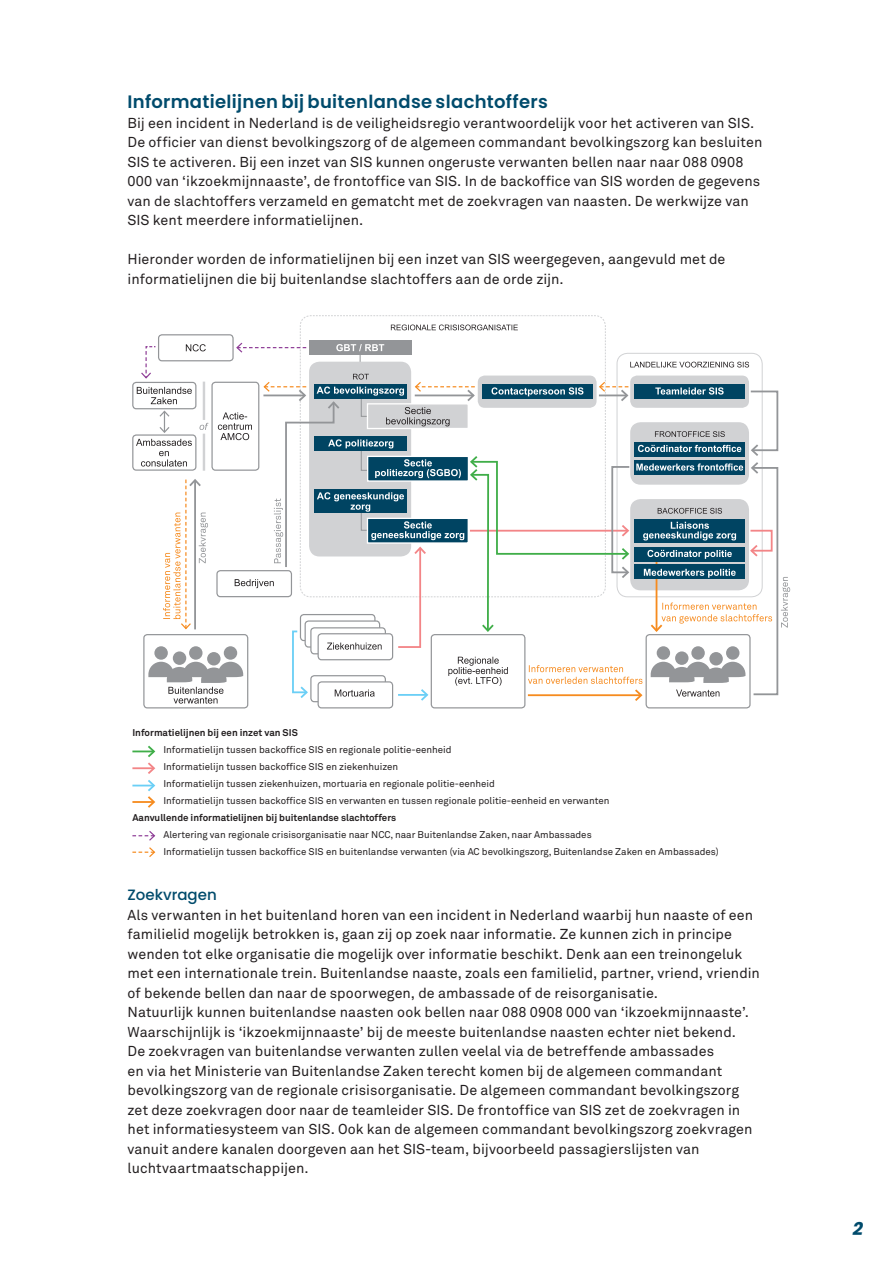
<style>
.page{position:relative;width:893px;height:1263px;background:#fff}
.page>*{position:absolute;margin:0;border:0;box-sizing:border-box;transform-origin:0 0}
.Kop_1_poppins{font:600 18px "Poppins";letter-spacing:.015em;color:#004b6c}
.t1{font:italic 700 18px "Poppins";color:#004b6c}
.AGOZ_kopje_rood{font:500 15px "Poppins";color:#004b6c}
.AGOZ_broodtekst{font:14.25px/19.5px "Akkurat Std";letter-spacing:.005em;color:#231f20}
.t2{font:9.75px "Akkurat";color:#231f20}
.t3{font:700 9.75px "Akkurat";color:#231f20}
</style>
<div class="page">
<div style="left:431px;top:634px;width:94px;height:74px;border:1px solid #939598;border-radius:3px"></div>
<div style="left:318px;top:681px;width:75px;height:27px;border:1px solid #939598;border-radius:3px"></div>
<div style="left:143px;top:634px;width:105px;height:74px;border:1px solid #939598;border-radius:3px"></div>
<div style="left:132px;top:434px;width:64px;height:37px;border:1px solid #939598;border-radius:3px"></div>
<div style="left:132px;top:382px;width:64px;height:27px;border:1px solid #939598;border-radius:3px"></div>
<div style="left:646px;top:634px;width:105px;height:74px;border:1px solid #939598;border-radius:3px"></div>
<svg style="left:132px;top:745px;width:24px;height:63px"></svg>
<svg style="left:132px;top:831px;width:24px;height:26px"></svg>
<svg style="left:136px;top:315px;width:654px;height:389px"></svg>
<p class="Kop_1_poppins" style="left:128px;top:91px;width:422px">Informatielijnen bij buitenlandse slachtoffers</p>
<p class="AGOZ_broodtekst" style="left:128px;top:113px;width:636px">Bij een incident in Nederland is de veiligheidsregio verantwoordelijk voor het activeren van SIS.<br>De officier van dienst bevolkingszorg of de algemeen commandant bevolkingszorg kan besluiten SIS te activeren. Bij een inzet van SIS kunnen ongeruste verwanten bellen naar naar 088 0908<br>000 van ‘ikzoekmijnnaaste’, de frontoffice van SIS. In de backoffice van SIS worden de gegevens van de slachtoffers verzameld en gematcht met de zoekvragen van naasten. De werkwijze van SIS kent meerdere informatielijnen.</p>
<p class="AGOZ_broodtekst" style="left:128px;top:249px;width:599px">Hieronder worden de informatielijnen bij een inzet van SIS weergegeven, aangevuld met de informatielijnen die bij buitenlandse slachtoffers aan de orde zijn.</p>
<p class="t3" style="left:132px;top:726px;width:167px">Informatielijnen bij een inzet van SIS</p>
<p class="t2" style="left:163px;top:743px;width:290px">Informatielijn tussen backoffice SIS en regionale politie-eenheid</p>
<p class="t2" style="left:163px;top:760px;width:236px">Informatielijn tussen backoffice SIS en ziekenhuizen</p>
<p class="t2" style="left:163px;top:777px;width:333px">Informatielijn tussen ziekenhuizen, mortuaria en regionale politie-eenheid</p>
<p class="t2" style="left:163px;top:794px;width:448px">Informatielijn tussen backoffice SIS en verwanten en tussen regionale politie-eenheid en verwanten</p>
<p class="t3" style="left:132px;top:811px;width:265px">Aanvullende informatielijnen bij buitenlandse slachtoffers</p>
<p class="t2" style="left:163px;top:828px;width:430px">Alertering van regionale crisisorganisatie naar NCC, naar Buitenlandse Zaken, naar Ambassades</p>
<p class="t2" style="left:163px;top:845px;width:557px">Informatielijn tussen backoffice SIS en buitenlandse verwanten (via AC bevolkingszorg, Buitenlandse Zaken en Ambassades)</p>
<p class="AGOZ_kopje_rood" style="left:128px;top:886px;width:91px">Zoekvragen</p>
<p class="AGOZ_broodtekst" style="left:128px;top:905px;width:634px">Als verwanten in het buitenland horen van een incident in Nederland waarbij hun naaste of een familielid mogelijk betrokken is, gaan zij op zoek naar informatie. Ze kunnen zich in principe wenden tot elke organisatie die mogelijk over informatie beschikt. Denk aan een treinongeluk met een internationale trein. Buitenlandse naaste, zoals een familielid, partner, vriend, vriendin of bekende bellen dan naar de spoorwegen, de ambassade of de reisorganisatie.</p>
<p class="AGOZ_broodtekst" style="left:128px;top:1002px;width:626px">Natuurlijk kunnen buitenlandse naasten ook bellen naar 088 0908 000 van ‘ikzoekmijnnaaste’.<br>Waarschijnlijk is ‘ikzoekmijnnaaste’ bij de meeste buitenlandse naasten echter niet bekend.<br>De zoekvragen van buitenlandse verwanten zullen veelal via de betreffende ambassades<br>en via het Ministerie van Buitenlandse Zaken terecht komen bij de algemeen commandant bevolkingszorg van de regionale crisisorganisatie. De algemeen commandant bevolkingszorg zet deze zoekvragen door naar de teamleider SIS. De frontoffice van SIS zet de zoekvragen in het informatiesysteem van SIS. Ook kan de algemeen commandant bevolkingszorg zoekvragen vanuit andere kanalen doorgeven aan het SIS-team, bijvoorbeeld passagierslijsten van luchtvaartmaatschappijen.</p>
<p class="t1" style="left:853px;top:1218px;width:12px">2</p>
</div>
